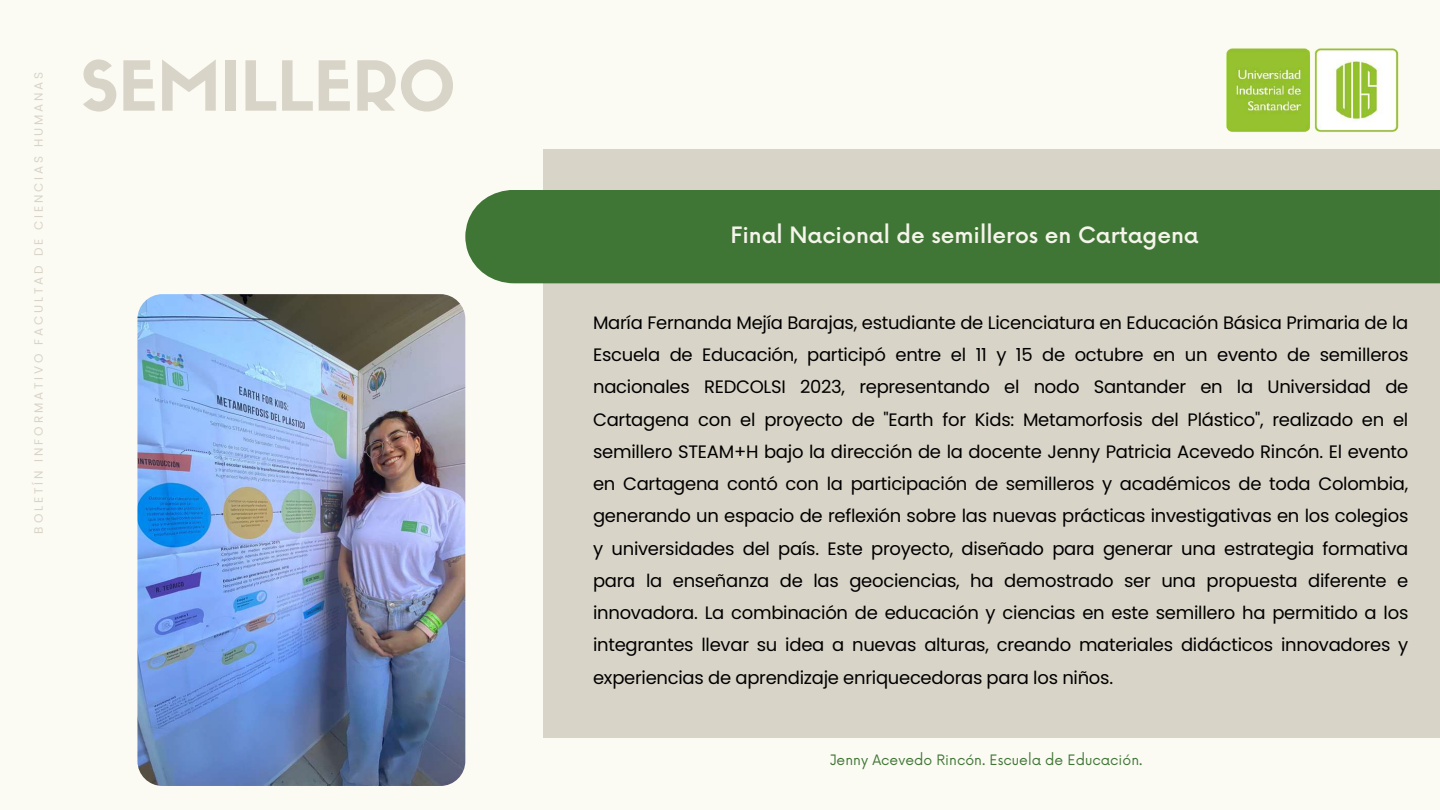
<style>
.page{position:relative;width:1440px;height:810px;background:#fbfbf4}
.page>*{position:absolute;margin:0;border:0;box-sizing:border-box;transform-origin:0 0}
.t1{font:67.6px "Sifonn Basic";color:#d9d4c8}
.t2{font:500 22px "Now";color:#f5f4eb}
.t3{font:18px/32.2px "Poppins";letter-spacing:-.015em;color:#000;text-align:justify}
.t4{font:14px "Now";color:#407635}
.t5{font:12px "Poppins";letter-spacing:.235em;color:#d9d4c8}
</style>
<div class="page">
<div style="left:543px;top:149px;width:896px;height:588px;background:#d9d4c8"></div>
<img style="left:1226px;top:48px;width:173px;height:84px">
<div style="left:465px;top:190px;width:975px;height:93px;background:#407635"></div>
<img style="left:137px;top:294px;width:328px;height:492px;border-radius:25px">
<p class="t5" style="left:30px;top:534px;width:463px;rotate:-90deg">BOLETÍN INFORMATIVO FACULTAD DE CIENCIAS HUMANAS</p>
<h1 class="t1" style="left:81px;top:60px;width:376px">SEMILLERO</h1>
<p class="t2" style="left:731px;top:223px;width:470px">Final Nacional de semilleros en Cartagena</p>
<p class="t3" style="left:593px;top:307px;width:817px">María Fernanda Mejía Barajas, estudiante de Licenciatura en Educación Básica Primaria de la Escuela de Educación, participó entre el 11 y 15 de octubre en un evento de semilleros nacionales REDCOLSI 2023, representando el nodo Santander en la Universidad de Cartagena con el proyecto de "Earth for Kids: Metamorfosis del Plástico", realizado en el semillero STEAM+H bajo la dirección de la docente Jenny Patricia Acevedo Rincón. El evento en Cartagena contó con la participación de semilleros y académicos de toda Colombia, generando un espacio de reflexión sobre las nuevas prácticas investigativas en los colegios y universidades del país. Este proyecto, diseñado para generar una estrategia formativa para la enseñanza de las geociencias, ha demostrado ser una propuesta diferente e innovadora. La combinación de educación y ciencias en este semillero ha permitido a los integrantes llevar su idea a nuevas alturas, creando materiales didácticos innovadores y experiencias de aprendizaje enriquecedoras para los niños.</p>
<p class="t4" style="left:830px;top:752px;width:314px">Jenny Acevedo Rincón. Escuela de Educación.</p>
</div>
